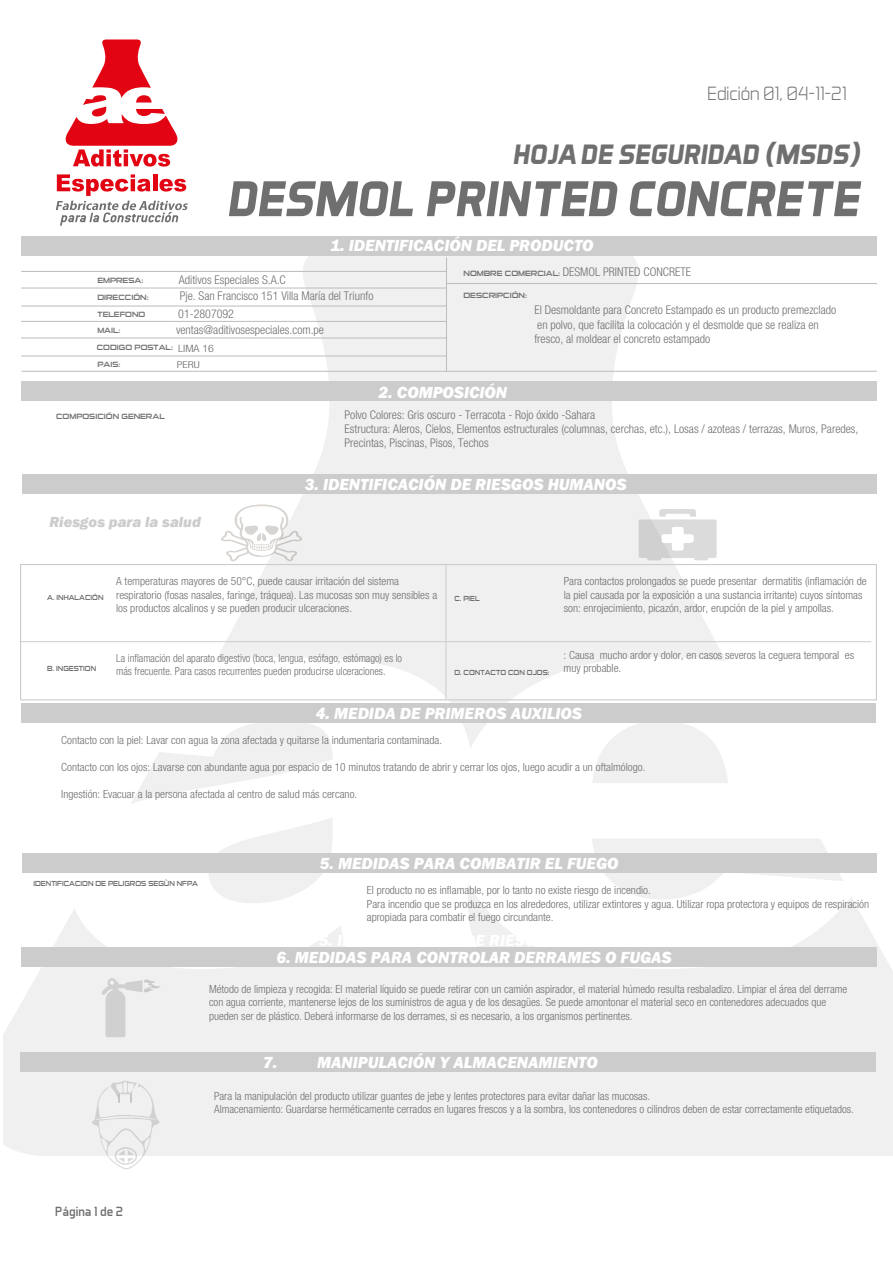
<style>
.page{position:relative;width:893px;height:1263px;background:#fff}
.page>*{position:absolute;margin:0;border:0;box-sizing:border-box;transform-origin:0 0}
.t1{font:italic 700 51px "Aero Matics Display";color:#6f6f6f}
.t2{font:italic 700 28.5px "Aero Matics Display";color:#6f6f6f}
.t3{font:300 19.5px "Aero Matics";color:#6f6f6f}
.t4{font:italic 800 16.5px "Franklin Gothic";color:#fff}
.t5{font:italic 800 15px "Franklin Gothic";color:#cdcccc}
.t6{font:13.5px "Aero Matics";color:#6f6f6f}
.t7{font:300 condensed 12px/14.4px "Helvetica Neue LT Pro";color:#6f6f6f}
.t8{font:300 condensed 11.25px/13.5px "Helvetica Neue LT Pro";color:#6f6f6f}
.t9{font:300 condensed 11.1px/13.4px "Helvetica Neue LT Pro";color:#6f6f6f;scale:.95 1}
.t10{font:300 condensed 10.2px "Helvetica Neue LT Pro";color:#6f6f6f;scale:1.18 1}
.t11{font:300 condensed 9.6px "Helvetica Neue LT Pro";color:#6f6f6f;scale:1.26 1}
.t12{font:7.5px/16.4px "Sui Generis Rg";color:#6f6f6f}
.t13{font:7.2px "Sui Generis Rg";color:#6f6f6f;scale:.88 1}
</style>
<div class="page">
<svg style="left:216px;top:256px;width:510px;height:492px;fill:#f0f0f0"></svg>
<svg style="left:592px;top:839px;width:252px;height:43px"></svg>
<svg style="left:592px;top:722px;width:136px;height:61px"></svg>
<svg style="left:4px;top:882px;width:889px;height:274px;fill:#f0f0f0"></svg>
<svg style="left:131px;top:722px;width:202px;height:82px"></svg>
<svg style="left:208px;top:818px;width:125px;height:85px"></svg>
<div style="left:21px;top:236px;width:856px;height:20px;background:#cdcccc"></div>
<svg style="left:65px;top:39px;width:113px;height:128px"></svg>
<svg style="left:56px;top:174px;width:132px;height:52px"></svg>
<svg style="left:102px;top:978px;width:59px;height:59px"></svg>
<div style="left:21px;top:381px;width:856px;height:19px;background:#cdcccc"></div>
<div style="left:22px;top:854px;width:855px;height:19px;background:#cdcccc"></div>
<div style="left:22px;top:474px;width:855px;height:20px;background:#cdcccc"></div>
<div style="left:21px;top:703px;width:855px;height:19px;background:#cdcccc"></div>
<svg style="left:221px;top:504px;width:81px;height:57px"></svg>
<div style="left:21px;top:948px;width:856px;height:19px;background:#cdcccc"></div>
<div style="left:21px;top:1052px;width:855px;height:19px;background:#cdcccc"></div>
<svg style="left:92px;top:1081px;width:68px;height:88px"></svg>
<hr style="left:21px;top:641px;width:850px;height:1px;background:#cdcccc">
<hr style="left:446px;top:564px;width:1px;height:136px;background:#cdcccc">
<div style="left:20px;top:564px;width:857px;height:136px;border:1px solid #cdcbcb"></div>
<hr style="left:21px;top:271px;width:425px;height:1px;background:#bcbcbc">
<hr style="left:21px;top:288px;width:425px;height:1px;background:#bcbcbc">
<hr style="left:446px;top:283px;width:431px;height:1px;background:#bcbcbc">
<hr style="left:21px;top:371px;width:856px;height:1px;background:#bcbcbc">
<hr style="left:21px;top:306px;width:425px;height:1px;background:#bcbcbc">
<hr style="left:21px;top:321px;width:425px;height:1px;background:#bcbcbc">
<hr style="left:21px;top:338px;width:425px;height:1px;background:#bcbcbc">
<hr style="left:21px;top:356px;width:425px;height:1px;background:#bcbcbc">
<hr style="left:446px;top:257px;width:1px;height:114px;background:#bcbcbc">
<svg style="left:639px;top:509px;width:78px;height:51px"></svg>
<h3 class="t3" style="left:707px;top:82px;width:140px">Edición 01, 04-11-21</h3>
<h2 class="t2" style="left:512px;top:137px;width:349px">HOJA DE SEGURIDAD (MSDS)</h2>
<h1 class="t1" style="left:226px;top:169px;width:634px">DESMOL PRINTED CONCRETE</h1>
<h3 class="t4" style="left:331px;top:235px;width:264px">1. IDENTIFICACIÓN DEL PRODUCTO</h3>
<p class="t7" style="left:179px;top:273px;width:108px">Aditivos Especiales S.A.C</p>
<p class="t7" style="left:178px;top:306px;width:57px">01-2807092</p>
<p class="t12" style="left:97px;top:272px;width:47px">EMPRESA:</p>
<p class="t12" style="left:97px;top:290px;width:53px">DIRECCIÓN:<br>TELEFONO</p>
<p class="t12" style="left:97px;top:323px;width:25px">MAIL:</p>
<p class="t12" style="left:97px;top:339px;width:78px">CODIGO POSTAL:</p>
<p class="t12" style="left:97px;top:357px;width:25px">PAIS:</p>
<p class="t7" style="left:180px;top:289px;width:195px">Pje. San Francisco 151 Villa María del Triunfo</p>
<p class="t7" style="left:176px;top:322px;width:149px">ventas@aditivosespeciales.com.pe</p>
<p class="t10" style="left:178px;top:343px;width:32px">LIMA 16</p>
<p class="t11" style="left:177px;top:359px;width:20px">PERU</p>
<p class="t7" style="left:563px;top:264px;width:130px">DESMOL PRINTED CONCRETE</p>
<p class="t7" style="left:534px;top:303px;width:303px">El Desmoldante para Concreto Estampado es un producto premezclado en polvo, que facilita la colocación y el desmolde que se realiza en fresco, al moldear el concreto estampado</p>
<p class="t12" style="left:464px;top:265px;width:98px">NOMBRE COMERCIAL:</p>
<p class="t12" style="left:463px;top:288px;width:65px">DESCRIPCIÓN:</p>
<p class="t12" style="left:56px;top:408px;width:110px">COMPOSICIÓN GENERAL</p>
<h3 class="t5" style="left:49px;top:512px;width:153px">Riesgos para la salud</h3>
<h3 class="t4" style="left:379px;top:381px;width:130px">2. COMPOSICIÓN</h3>
<p class="t7" style="left:344px;top:407px;width:515px">Polvo Colores: Gris oscuro - Terracota - Rojo óxido -Sahara<br>Estructura: Aleros, Cielos, Elementos estructurales (columnas, cerchas, etc.), Losas / azoteas / terrazas, Muros, Paredes,<br>Precintas, Piscinas, Pisos, Techos</p>
<h3 class="t4" style="left:305px;top:474px;width:323px">3. IDENTIFICACIÓN DE RIESGOS HUMANOS</h3>
<p class="t13" style="left:47px;top:593px;width:65px">A. INHALACIÓN</p>
<p class="t13" style="left:47px;top:665px;width:57px">B. INGESTION</p>
<p class="t8" style="left:116px;top:574px;width:323px">A temperaturas mayores de 50°C, puede causar irritación del sistema respiratorio (fosas nasales, faringe, tráquea). Las mucosas son muy sensibles a los productos alcalinos y se pueden producir ulceraciones.</p>
<p class="t9" style="left:116px;top:651px;width:303px">La inflamación del aparato digestivo (boca, lengua, esófago, estómago) es lo más frecuente. Para casos recurrentes pueden producirse ulceraciones.</p>
<p class="t13" style="left:454px;top:595px;width:30px">C. PIEL</p>
<p class="t13" style="left:454px;top:668px;width:110px">D. CONTACTO CON OJOS:</p>
<p class="t8" style="left:564px;top:574px;width:304px">Para contactos prolongados se puede presentar dermatitis (inflamación de la piel causada por la exposición a una sustancia irritante) cuyos síntomas son: enrojecimiento, picazón, ardor, erupción de la piel y ampollas.</p>
<p class="t8" style="left:564px;top:648px;width:292px">: Causa mucho ardor y dolor, en casos severos la ceguera temporal es muy probable.</p>
<h3 class="t4" style="left:316px;top:702px;width:268px">4. MEDIDA DE PRIMEROS AUXILIOS</h3>
<p class="t8" style="left:61px;top:733px;width:382px">Contacto con la piel: Lavar con agua la zona afectada y quitarse la indumentaria contaminada.</p>
<p class="t8" style="left:61px;top:760px;width:586px">Contacto con los ojos: Lavarse con abundante agua por espacio de 10 minutos tratando de abrir y cerrar los ojos, luego acudir a un oftalmólogo.</p>
<p class="t8" style="left:61px;top:787px;width:298px">Ingestión: Evacuar a la persona afectada al centro de salud más cercano.</p>
<p class="t13" style="left:34px;top:880px;width:188px">IDENTIFICACION DE PELIGROS SEGÙN NFPA</p>
<h3 class="t4" style="left:320px;top:853px;width:300px">5. MEDIDAS PARA COMBATIR EL FUEGO</h3>
<p class="t8" style="left:367px;top:883px;width:504px">El producto no es inflamable, por lo tanto no existe riesgo de incendio.<br>Para incendio que se produzca en los alrededores, utilizar extintores y agua. Utilizar ropa protectora y equipos de respiración apropiada para combatir el fuego circundante.</p>
<h3 class="t4" style="left:277px;top:947px;width:397px">6. MEDIDAS PARA CONTROLAR DERRAMES O FUGAS</h3>
<p class="t8" style="left:209px;top:982px;width:640px">Método de limpieza y recogida: El material líquido se puede retirar con un camión aspirador, el material húmedo resulta resbaladizo. Limpiar el área del derrame con agua corriente, mantenerse lejos de los suministros de agua y de los desagües. Se puede amontonar el material seco en contenedores adecuados que pueden ser de plástico. Deberá informarse de los derrames, si es necesario, a los organismos pertinentes.</p>
<h3 class="t4" style="left:263px;top:1051px;width:16px">7.</h3>
<h3 class="t4" style="left:317px;top:1051px;width:282px">MANIPULACIÓN Y ALMACENAMIENTO</h3>
<p class="t8" style="left:214px;top:1089px;width:641px">Para la manipulación del producto utilizar guantes de jebe y lentes protectores para evitar dañar las mucosas.<br>Almacenamiento: Guardarse herméticamente cerrados en lugares frescos y a la sombra, los contenedores o cilindros deben de estar correctamente etiquetados.</p>
<p class="t6" style="left:55px;top:1204px;width:69px">Página 1 de 2</p>
</div>
